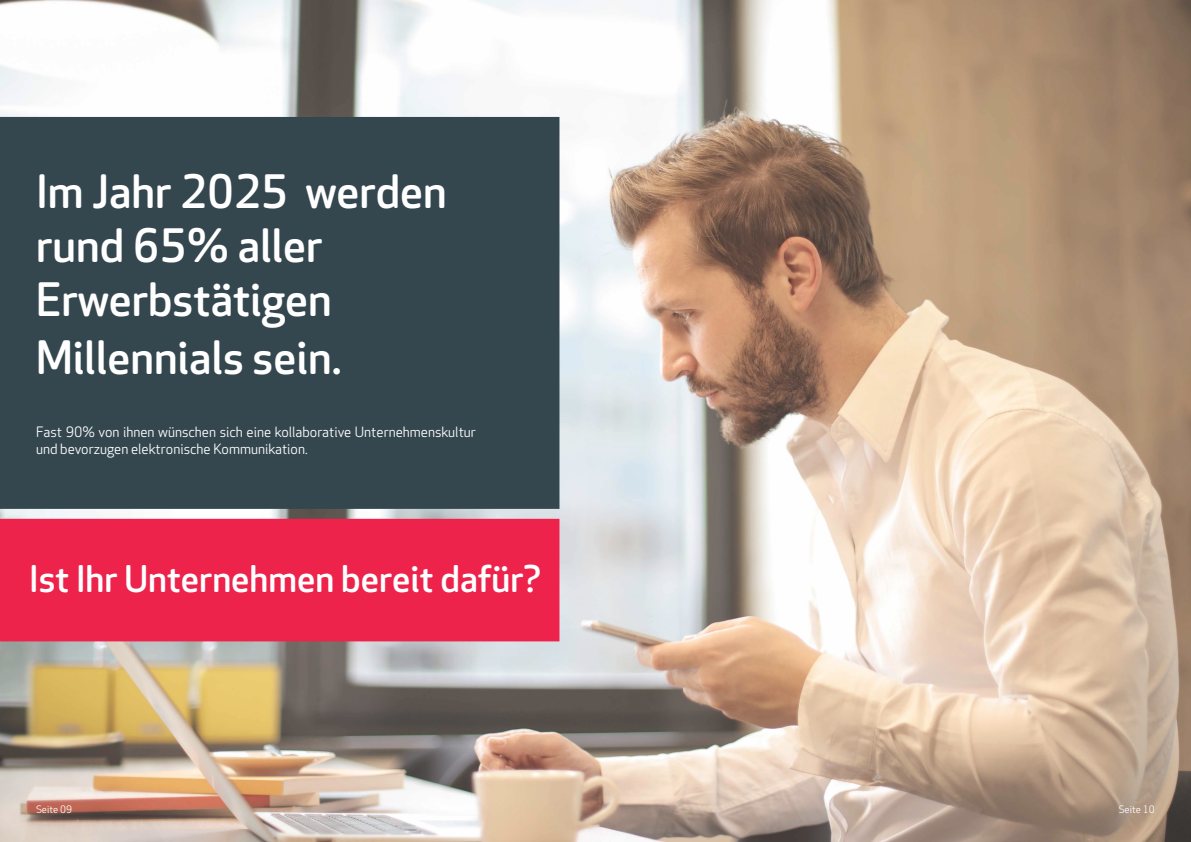
<style>
.page{position:relative;width:1191px;height:842px;background:#fff}
.page>*{position:absolute;margin:0;border:0;box-sizing:border-box;transform-origin:0 0}
.t1{font:500 45px/55.2px "Apex Rounded";color:#fff}
.t2{font:500 36px "Apex Rounded";color:#fff}
.t3{font:14px/16.8px "Apex Rounded";color:#fff}
.t4{font:10px "Apex Rounded";color:#fff}
</style>
<div class="page">
<img style="left:0;top:0;width:1191px;height:842px">
<div style="left:0;top:117px;width:559px;height:392px;background:#34474f"></div>
<div style="left:0;top:519px;width:559px;height:122px;background:#ed234c"></div>
<h1 class="t1" style="left:36px;top:166px;width:412px">Im Jahr 2025 werden rund 65% aller<br>Erwerbstätigen<br>Millennials sein.</h1>
<p class="t3" style="left:36px;top:424px;width:441px">Fast 90% von ihnen wünschen sich eine kollaborative Unternehmenskultur und bevorzugen elektronische Kommunikation.</p>
<h2 class="t2" style="left:29px;top:559px;width:513px">Ist Ihr Unternehmen bereit dafür?</h2>
<p class="t4" style="left:36px;top:804px;width:38px">Seite 09</p>
<p class="t4" style="left:1118px;top:804px;width:38px">Seite 10</p>
</div>
